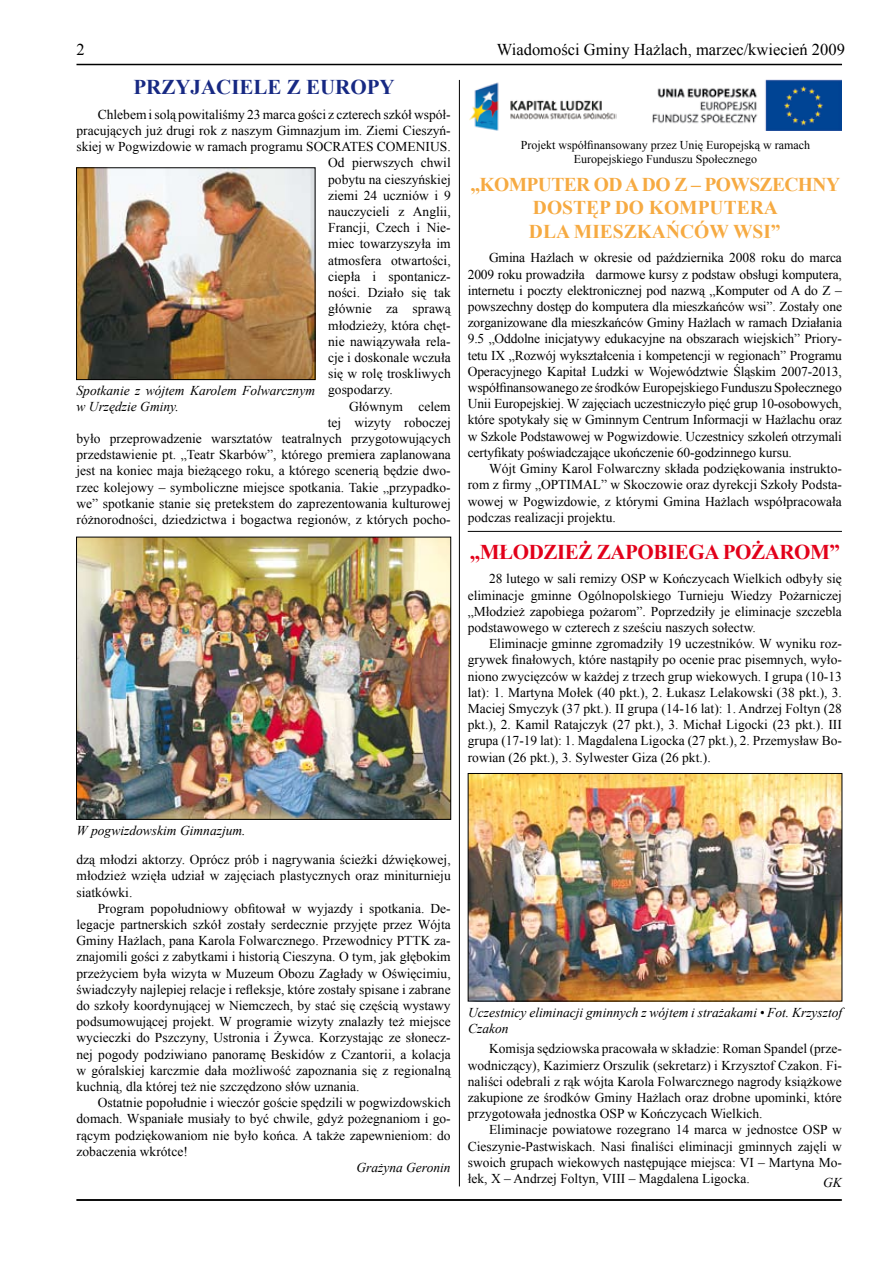
<style>
.page{position:relative;width:893px;height:1263px;background:#fff}
.page>*{position:absolute;margin:0;border:0;box-sizing:border-box;transform-origin:0 0}
.t1{font:700 21px "Times New Roman";letter-spacing:-.02em;color:#e2001a}
.t2{font:700 21px "Times New Roman";color:#172983}
.t3{font:700 19.5px/23.4px "Times New Roman";color:#f6aa42;text-align:center}
.t4{font:16.5px "Times New Roman";color:#000}
.t5{font:13.5px/16.2px "Times New Roman";color:#000;text-align:justify}
.t6{font:italic 13.5px/16.2px "Times New Roman";color:#000}
.t7{font:12px/14.4px "Times New Roman";color:#000;text-align:center}
</style>
<div class="page">
<hr style="left:76px;top:64px;width:766px;height:1px;background:#000">
<hr style="left:76px;top:1199px;width:766px;height:2px;background:#000">
<img style="left:469px;top:82px;width:147px;height:49px">
<img style="left:653px;top:80px;width:189px;height:51px">
<hr style="left:468px;top:531px;width:374px;height:1px;background:#000">
<img style="left:78px;top:169px;width:235px;height:209px">
<div style="left:76px;top:167px;width:239px;height:213px;border:1px solid #000"></div>
<img style="left:78px;top:539px;width:371px;height:279px">
<div style="left:76px;top:537px;width:375px;height:283px;border:1px solid #000"></div>
<img style="left:470px;top:775px;width:370px;height:224px">
<div style="left:468px;top:773px;width:374px;height:228px;border:1px solid #000"></div>
<hr style="left:459px;top:80px;width:1px;height:1106px;background:#000">
<p class="t4" style="left:76px;top:39px;width:10px">2</p>
<p class="t4" style="left:497px;top:39px;width:350px">Wiadomości Gminy Hażlach, marzec/kwiecień 2009</p>
<h1 class="t2" style="left:133px;top:73px;width:263px">PRZYJACIELE Z EUROPY</h1>
<p class="t5" style="left:98px;top:106px;width:354px">Chlebem i solą powitaliśmy 23 marca gości z czterech szkół współ-</p>
<p class="t5" style="left:77px;top:122px;width:376px">pracujących już drugi rok z naszym Gimnazjum im. Ziemi Cieszyń-</p>
<p class="t5" style="left:77px;top:138px;width:376px">skiej w Pogwizdowie w ramach programu SOCRATES COMENIUS.</p>
<p class="t5" style="left:328px;top:155px;width:124px">Od pierwszych chwil</p>
<p class="t5" style="left:328px;top:171px;width:124px">pobytu na cieszyńskiej</p>
<p class="t5" style="left:328px;top:187px;width:124px">ziemi 24 uczniów i 9</p>
<p class="t5" style="left:328px;top:203px;width:124px">nauczycieli z Anglii,</p>
<p class="t5" style="left:328px;top:219px;width:124px">Francji, Czech i Nie-</p>
<p class="t5" style="left:328px;top:236px;width:124px">miec towarzyszyła im</p>
<p class="t5" style="left:328px;top:252px;width:124px">atmosfera otwartości,</p>
<p class="t5" style="left:328px;top:268px;width:124px">ciepła i spontanicz-</p>
<p class="t5" style="left:328px;top:284px;width:124px">ności. Działo się tak</p>
<p class="t5" style="left:328px;top:300px;width:124px">głównie za sprawą</p>
<p class="t5" style="left:328px;top:317px;width:124px">młodzieży, która chęt-</p>
<p class="t5" style="left:328px;top:333px;width:124px">nie nawiązywała rela-</p>
<p class="t5" style="left:328px;top:349px;width:124px">cje i doskonale wczuła</p>
<p class="t5" style="left:328px;top:365px;width:124px">się w rolę troskliwych</p>
<p class="t5" style="left:328px;top:381px;width:66px">gospodarzy.</p>
<p class="t5" style="left:349px;top:398px;width:103px">Głównym celem</p>
<p class="t5" style="left:328px;top:414px;width:124px">tej wizyty roboczej</p>
<p class="t5" style="left:77px;top:430px;width:376px">było przeprowadzenie warsztatów teatralnych przygotowujących</p>
<p class="t5" style="left:77px;top:446px;width:376px">przedstawienie pt. „Teatr Skarbów”, którego premiera zaplanowana</p>
<p class="t5" style="left:77px;top:462px;width:376px">jest na koniec maja bieżącego roku, a którego scenerią będzie dwo-</p>
<p class="t5" style="left:77px;top:479px;width:376px">rzec kolejowy – symboliczne miejsce spotkania. Takie „przypadko-</p>
<p class="t5" style="left:77px;top:495px;width:376px">we” spotkanie stanie się pretekstem do zaprezentowania kulturowej</p>
<p class="t5" style="left:77px;top:511px;width:376px">różnorodności, dziedzictwa i bogactwa regionów, z których pocho-</p>
<p class="t7" style="left:521px;top:137px;width:291px">Projekt współfinansowany przez Unię Europejską w ramach<br>Europejskiego Funduszu Społecznego</p>
<h2 class="t3" style="left:470px;top:172px;width:371px">„KOMPUTER OD A DO Z – POWSZECHNY<br>DOSTĘP DO KOMPUTERA<br>DLA MIESZKAŃCÓW WSI”</h2>
<p class="t5" style="left:468px;top:250px;width:376px;text-indent:21px">Gmina Hażlach w okresie od października 2008 roku do marca 2009 roku prowadziła darmowe kursy z podstaw obsługi komputera, internetu i poczty elektronicznej pod nazwą „Komputer od A do Z – powszechny dostęp do komputera dla mieszkańców wsi”. Zostały one zorganizowane dla mieszkańców Gminy Hażlach w ramach Działania 9.5 „Oddolne inicjatywy edukacyjne na obszarach wiejskich” Priory&shy;tetu IX „Rozwój wykształcenia i kompetencji w regionach” Programu Operacyjnego Kapitał Ludzki w Województwie Śląskim 2007-2013, współfinansowanego ze środków Europejskiego Funduszu Społecznego Unii Europejskiej. W zajęciach uczestniczyło pięć grup 10-osobowych, które spotykały się w Gminnym Centrum Informacji w Hażlachu oraz w Szkole Podstawowej w Pogwizdowie. Uczestnicy szkoleń otrzymali certyfikaty poświadczające ukończenie 60-godzinnego kursu.</p>
<p class="t5" style="left:468px;top:460px;width:376px;text-indent:21px">Wójt Gminy Karol Folwarczny składa podziękowania instrukto&shy;rom z firmy „OPTIMAL” w Skoczowie oraz dyrekcji Szkoły Podsta&shy;wowej w Pogwizdowie, z którymi Gmina Hażlach współpracowała podczas realizacji projektu.</p>
<p class="t6" style="left:77px;top:382px;width:240px">Spotkanie z wójtem Karolem Folwarcznym w Urzędzie Gminy.</p>
<h1 class="t1" style="left:470px;top:537px;width:372px">„MŁODZIEŻ ZAPOBIEGA POŻAROM”</h1>
<p class="t5" style="left:468px;top:571px;width:376px;text-indent:21px">28 lutego w sali remizy OSP w Kończycach Wielkich odbyły się eliminacje gminne Ogólnopolskiego Turnieju Wiedzy Pożarniczej „Młodzież zapobiega pożarom”. Poprzedziły je eliminacje szczebla podstawowego w czterech z sześciu naszych sołectw.</p>
<p class="t5" style="left:468px;top:635px;width:376px;text-indent:21px">Eliminacje gminne zgromadziły 19 uczestników. W wyniku roz&shy;grywek finałowych, które nastąpiły po ocenie prac pisemnych, wyło&shy;niono zwycięzców w każdej z trzech grup wiekowych. I grupa (10-13 lat): 1. Martyna Mołek (40 pkt.), 2. Łukasz Lelakowski (38 pkt.), 3.<br>Maciej Smyczyk (37 pkt.). II grupa (14-16 lat): 1. Andrzej Foltyn (28 pkt.), 2. Kamil Ratajczyk (27 pkt.), 3. Michał Ligocki (23 pkt.). III grupa (17-19 lat): 1. Magdalena Ligocka (27 pkt.), 2. Przemysław Bo&shy;rowian (26 pkt.), 3. Sylwester Giza (26 pkt.).</p>
<p class="t6" style="left:77px;top:822px;width:171px">W pogwizdowskim Gimnazjum.</p>
<p class="t5" style="left:77px;top:851px;width:376px">dzą młodzi aktorzy. Oprócz prób i nagrywania ścieżki dźwiękowej, młodzież wzięła udział w zajęciach plastycznych oraz miniturnieju siatkówki.</p>
<p class="t5" style="left:77px;top:900px;width:376px;text-indent:21px">Program popołudniowy obfitował w wyjazdy i spotkania. De&shy;legacje partnerskich szkół zostały serdecznie przyjęte przez Wójta Gminy Hażlach, pana Karola Folwarcznego. Przewodnicy PTTK za&shy;znajomili gości z zabytkami i historią Cieszyna. O tym, jak głębokim przeżyciem była wizyta w Muzeum Obozu Zagłady w Oświęcimiu, świadczyły najlepiej relacje i refleksje, które zostały spisane i zabrane do szkoły koordynującej w Niemczech, by stać się częścią wystawy podsumowującej projekt. W programie wizyty znalazły też miejsce wycieczki do Pszczyny, Ustronia i Żywca. Korzystając ze słonecz&shy;nej pogody podziwiano panoramę Beskidów z Czantorii, a kolacja w góralskiej karczmie dała możliwość zapoznania się z regionalną kuchnią, dla której też nie szczędzono słów uznania.</p>
<p class="t5" style="left:77px;top:1094px;width:376px;text-indent:21px">Ostatnie popołudnie i wieczór goście spędzili w pogwizdowskich domach. Wspaniałe musiały to być chwile, gdyż pożegnaniom i go&shy;rącym podziękowaniom nie było końca. A także zapewnieniom: do zobaczenia wkrótce!</p>
<p class="t6" style="left:356px;top:1159px;width:96px">Grażyna Geronin</p>
<p class="t6" style="left:468px;top:1004px;width:376px">Uczestnicy eliminacji gminnych z wójtem i strażakami • Fot. Krzysztof<br>Czakon</p>
<p class="t5" style="left:468px;top:1040px;width:376px;text-indent:21px">Komisja sędziowska pracowała w składzie: Roman Spandel (prze&shy;wodniczący), Kazimierz Orszulik (sekretarz) i Krzysztof Czakon. Fi&shy;naliści odebrali z rąk wójta Karola Folwarcznego nagrody książkowe zakupione ze środków Gminy Hażlach oraz drobne upominki, które przygotowała jednostka OSP w Kończycach Wielkich.</p>
<p class="t5" style="left:468px;top:1121px;width:376px;text-indent:21px">Eliminacje powiatowe rozegrano 14 marca w jednostce OSP w Cieszynie-Pastwiskach. Nasi finaliści eliminacji gminnych zajęli w swoich grupach wiekowych następujące miejsca: VI – Martyna Mo&shy;łek, X – Andrzej Foltyn, VIII – Magdalena Ligocka.</p>
<p class="t6" style="left:823px;top:1174px;width:20px">GK</p>
</div>
